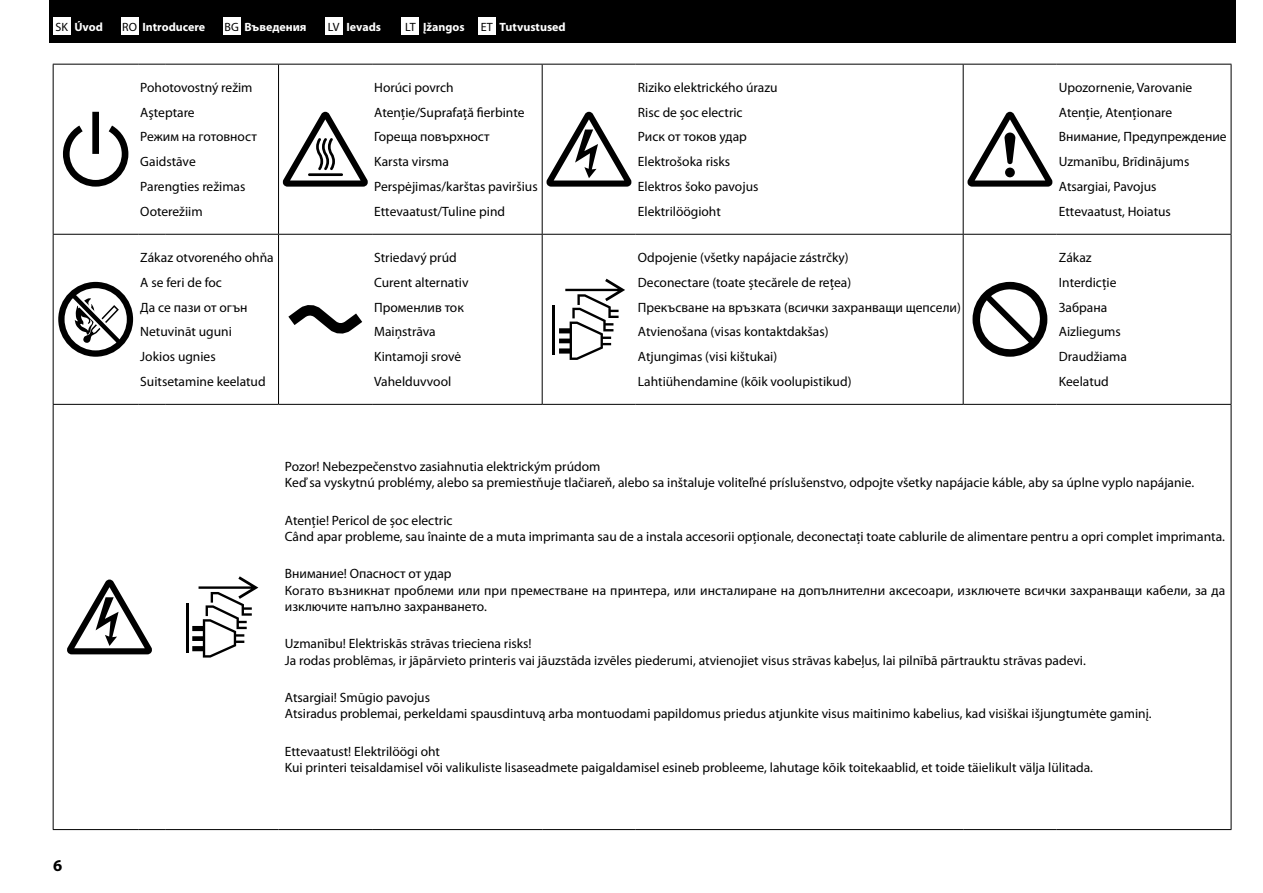
<style>
.page{position:relative;width:1263px;height:893px;background:#fff}
.page>*{position:absolute;margin:0;border:0;box-sizing:border-box;transform-origin:0 0}
.t1{font:700 16.5px "Myriad Pro";color:#000}
.t2{font:13.5px/24.8px "Myriad Pro";color:#000}
.t3{font:700 12px "Myriad Pro";color:#fff}
.s1{font-weight:400;color:#000}
</style>
<div class="page">
<div style="left:49px;top:0;width:1182px;height:43px;background:#000"></div>
<hr style="left:53px;top:64px;width:85px;height:1px;background:#000">
<hr style="left:53px;top:65px;width:1px;height:169px;background:#000">
<hr style="left:53px;top:234px;width:85px;height:1px;background:#000">
<hr style="left:53px;top:235px;width:1px;height:169px;background:#000">
<hr style="left:53px;top:405px;width:1px;height:424px;background:#000">
<hr style="left:53px;top:404px;width:85px;height:1px;background:#000">
<hr style="left:53px;top:829px;width:85px;height:1px;background:#000">
<svg style="left:138px;top:829px;width:28px;height:1px"></svg>
<hr style="left:279px;top:64px;width:93px;height:1px;background:#000">
<hr style="left:279px;top:234px;width:93px;height:1px;background:#000">
<hr style="left:542px;top:64px;width:94px;height:1px;background:#000">
<hr style="left:542px;top:234px;width:94px;height:1px;background:#000">
<hr style="left:636px;top:64px;width:327px;height:1px;background:#000">
<hr style="left:963px;top:64px;width:94px;height:1px;background:#000">
<hr style="left:963px;top:65px;width:1px;height:169px;background:#000">
<hr style="left:1057px;top:64px;width:174px;height:1px;background:#000">
<hr style="left:1231px;top:65px;width:1px;height:169px;background:#000">
<hr style="left:636px;top:234px;width:327px;height:1px;background:#000">
<hr style="left:963px;top:234px;width:94px;height:1px;background:#000">
<hr style="left:963px;top:235px;width:1px;height:169px;background:#000">
<hr style="left:1057px;top:234px;width:174px;height:1px;background:#000">
<hr style="left:1231px;top:235px;width:1px;height:169px;background:#000">
<hr style="left:1231px;top:405px;width:1px;height:424px;background:#000">
<hr style="left:372px;top:64px;width:170px;height:1px;background:#000">
<hr style="left:542px;top:65px;width:1px;height:169px;background:#000">
<hr style="left:372px;top:234px;width:170px;height:1px;background:#000">
<hr style="left:542px;top:235px;width:1px;height:169px;background:#000">
<svg style="left:138px;top:64px;width:28px;height:1px"></svg>
<hr style="left:166px;top:64px;width:113px;height:1px;background:#000">
<hr style="left:278px;top:65px;width:1px;height:169px;background:#000">
<svg style="left:138px;top:234px;width:28px;height:1px"></svg>
<hr style="left:166px;top:234px;width:113px;height:1px;background:#000">
<hr style="left:278px;top:235px;width:1px;height:169px;background:#000">
<svg style="left:138px;top:404px;width:28px;height:1px"></svg>
<hr style="left:166px;top:404px;width:113px;height:1px;background:#000">
<hr style="left:166px;top:829px;width:113px;height:1px;background:#000">
<hr style="left:279px;top:404px;width:93px;height:1px;background:#000">
<hr style="left:372px;top:404px;width:170px;height:1px;background:#000">
<hr style="left:542px;top:404px;width:94px;height:1px;background:#000">
<hr style="left:636px;top:404px;width:327px;height:1px;background:#000">
<hr style="left:963px;top:404px;width:94px;height:1px;background:#000">
<hr style="left:1057px;top:404px;width:174px;height:1px;background:#000">
<hr style="left:279px;top:829px;width:93px;height:1px;background:#000">
<hr style="left:372px;top:829px;width:170px;height:1px;background:#000">
<hr style="left:542px;top:829px;width:94px;height:1px;background:#000">
<hr style="left:636px;top:829px;width:327px;height:1px;background:#000">
<hr style="left:963px;top:829px;width:94px;height:1px;background:#000">
<hr style="left:1057px;top:829px;width:174px;height:1px;background:#000">
<svg style="left:63px;top:112px;width:65px;height:75px"></svg>
<svg style="left:283px;top:112px;width:85px;height:75px"></svg>
<svg style="left:546px;top:112px;width:85px;height:75px"></svg>
<svg style="left:967px;top:112px;width:85px;height:75px"></svg>
<svg style="left:58px;top:282px;width:75px;height:75px"></svg>
<svg style="left:288px;top:305px;width:74px;height:29px"></svg>
<hr style="left:553px;top:305px;width:2px;height:50px;background:#000">
<svg style="left:559px;top:279px;width:66px;height:81px"></svg>
<svg style="left:972px;top:282px;width:75px;height:75px"></svg>
<svg style="left:67px;top:579px;width:85px;height:75px"></svg>
<hr style="left:186px;top:603px;width:2px;height:49px;background:#000">
<svg style="left:192px;top:576px;width:66px;height:82px"></svg>
<div style="left:53px;top:17px;width:17px;height:17px;background:#fff"></div>
<div style="left:402px;top:17px;width:17px;height:17px;background:#fff"></div>
<div style="left:478px;top:17px;width:17px;height:17px;background:#fff"></div>
<div style="left:121px;top:17px;width:17px;height:17px;background:#fff"></div>
<div style="left:223px;top:17px;width:17px;height:17px;background:#fff"></div>
<div style="left:325px;top:17px;width:17px;height:17px;background:#fff"></div>
<p class="t3" style="left:55px;top:19px;width:49px"><span class="s1">SK</span> Úvod</p>
<p class="t3" style="left:122px;top:19px;width:84px"><span class="s1">RO</span> Introducere</p>
<p class="t3" style="left:225px;top:19px;width:83px"><span class="s1">BG</span> Въведения</p>
<p class="t3" style="left:328px;top:19px;width:55px"><span class="s1">LV</span> Ievads</p>
<p class="t3" style="left:405px;top:19px;width:61px"><span class="s1">LT</span> Įžangos</p>
<p class="t3" style="left:481px;top:19px;width:86px"><span class="s1">ET</span> Tutvustused</p>
<p class="t2" style="left:140px;top:75px;width:118px">Pohotovostný režim<br>Aşteptare<br>Режим на готовност<br>Gaidstāve<br>Parengties režimas<br>Ooterežiim</p>
<p class="t2" style="left:374px;top:75px;width:165px">Horúci povrch<br>Atenție/Suprafaţă fierbinte<br>Гореща повърхност<br>Karsta virsma<br>Perspėjimas/karštas paviršius<br>Ettevaatust/Tuline pind</p>
<p class="t2" style="left:638px;top:75px;width:141px">Riziko elektrického úrazu<br>Risc de șoc electric<br>Риск от токов удар<br>Elektrošoka risks<br>Elektros šoko pavojus<br>Elektrilöögioht</p>
<p class="t2" style="left:1059px;top:75px;width:169px">Upozornenie, Varovanie<br>Atenție, Atenționare<br>Внимание, Предупреждение<br>Uzmanību, Brīdinājums<br>Atsargiai, Pavojus<br>Ettevaatust, Hoiatus</p>
<p class="t2" style="left:140px;top:245px;width:135px">Zákaz otvoreného ohňa<br>A se feri de foc<br>Да се пази от огън<br>Netuvināt uguni<br>Jokios ugnies<br>Suitsetamine keelatud</p>
<p class="t2" style="left:374px;top:245px;width:96px">Striedavý prúd<br>Curent alternativ<br>Променлив ток<br>Maiņstrāva<br>Kintamoji srovė<br>Vahelduvvool</p>
<p class="t2" style="left:638px;top:245px;width:324px">Odpojenie (všetky napájacie zástrčky)<br>Deconectare (toate ștecărele de rețea)<br>Прекъсване на връзката (всички захранващи щепсели)<br>Atvienošana (visas kontaktdakšas)<br>Atjungimas (visi kištukai)<br>Lahtiühendamine (kõik voolupistikud)</p>
<p class="t2" style="left:1059px;top:245px;width:70px">Zákaz<br>Interdicție<br>Забрана<br>Aizliegums<br>Draudžiama<br>Keelatud</p>
<p class="t1" style="left:53px;top:854px;width:11px">6</p>
<p class="t2" style="left:285px;top:458px;width:911px;line-height:16.2px">Pozor! Nebezpečenstvo zasiahnutia elektrickým prúdom<br>Keď sa vyskytnú problémy, alebo sa premiestňuje tlačiareň, alebo sa inštaluje voliteľné príslušenstvo, odpojte všetky napájacie káble, aby sa úplne vyplo napájanie.</p>
<p class="t2" style="left:285px;top:512px;width:941px;line-height:16.2px">Atenție! Pericol de șoc electric<br>Când apar probleme, sau înainte de a muta imprimanta sau de a instala accesorii opţionale, deconectaţi toate cablurile de alimentare pentru a opri complet imprimanta.</p>
<p class="t2" style="left:285px;top:566px;width:942px;line-height:16.2px">Внимание! Опасност от удар<br>Когато възникнат проблеми или при преместване на принтера, или инсталиране на допълнителни аксесоари, изключете всички захранващи кабели, за да изключите напълно захранването.</p>
<p class="t2" style="left:285px;top:635px;width:802px;line-height:16.2px">Uzmanību! Elektriskās strāvas trieciena risks!<br>Ja rodas problēmas, ir jāpārvieto printeris vai jāuzstāda izvēles piederumi, atvienojiet visus strāvas kabeļus, lai pilnībā pārtrauktu strāvas padevi.</p>
<p class="t2" style="left:285px;top:689px;width:868px;line-height:16.2px">Atsargiai! Smūgio pavojus<br>Atsiradus problemai, perkeldami spausdintuvą arba montuodami papildomus priedus atjunkite visus maitinimo kabelius, kad visiškai išjungtumėte gaminį.</p>
<p class="t2" style="left:285px;top:743px;width:810px;line-height:16.2px">Ettevaatust! Elektrilöögi oht<br>Kui printeri teisaldamisel või valikuliste lisaseadmete paigaldamisel esineb probleeme, lahutage kõik toitekaablid, et toide täielikult välja lülitada.</p>
</div>
